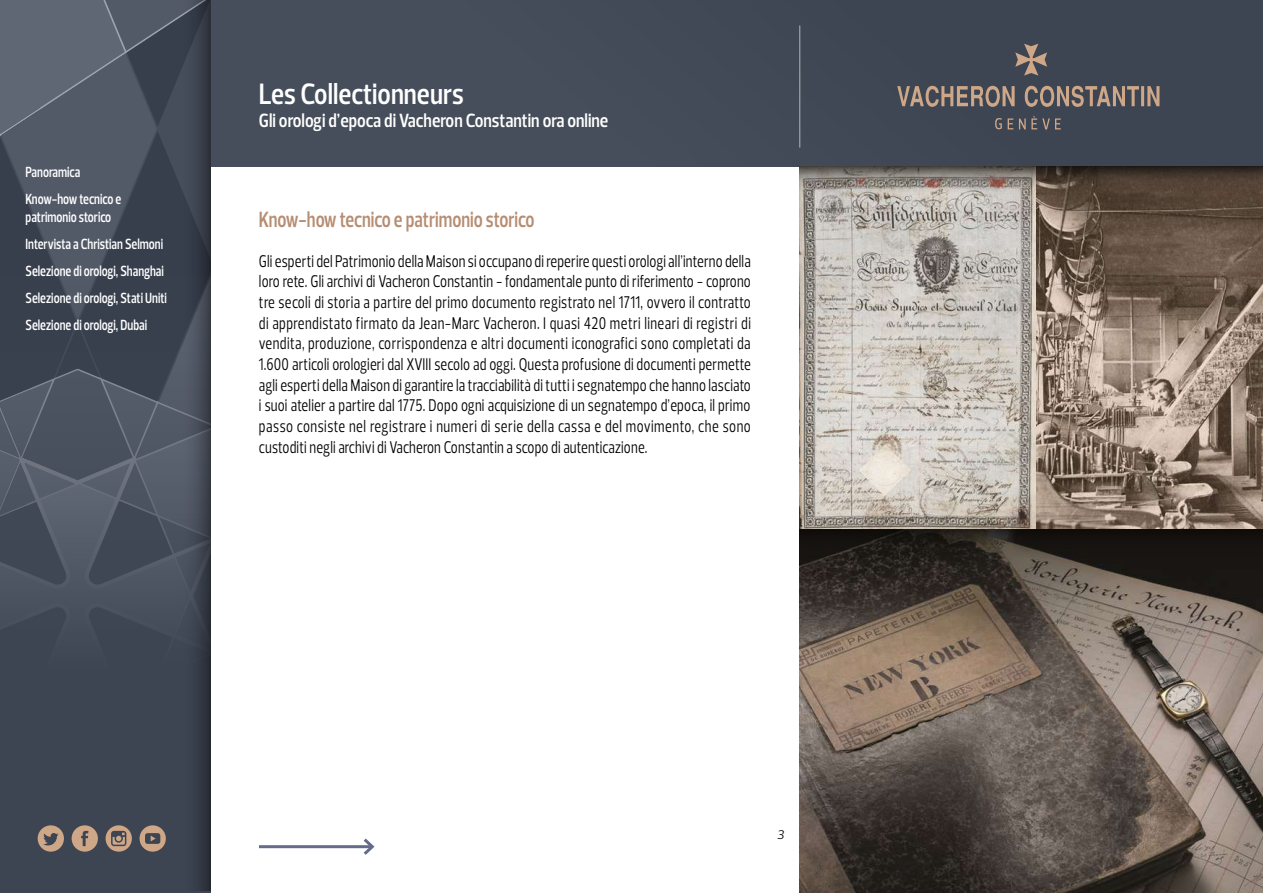
<style>
.page{position:relative;width:1263px;height:893px;background:#fff}
.page>*{position:absolute;margin:0;border:0;box-sizing:border-box;transform-origin:0 0}
.t1{font:600 30px "Prelo Condensed";color:#fff}
.t2{font:600 22.5px "Prelo Condensed";color:#b68d72;scale:.9 1}
.t3{font:600 19.5px "Prelo Condensed";color:#fff}
.t4{font:17.25px/20.7px "Prelo Condensed";letter-spacing:.01em;color:#000;text-align:justify;scale:.9 1}
.t5{font:600 15px/27px "Prelo Condensed";color:#fff;scale:.9 1}
.t6{font:italic 12.75px "Prelo";color:#000}
</style>
<div class="page">
<div style="left:210px;top:0;width:1053px;height:166px;background:#474e5b"></div>
<hr style="left:799px;top:26px;width:1px;height:122px;background:#b4b5b7">
<svg style="left:897px;top:44px;width:262px;height:85px"></svg>
<div style="left:0;top:0;width:210px;height:893px;background:#3d4452"></div>
<div style="left:163px;top:0;width:47px;height:891px;background:linear-gradient(to right,#424a59,#2f343f)"></div>
<svg style="left:0;top:0;width:210px;height:867px"></svg>
<img style="left:799px;top:214px;width:237px;height:316px">
<div style="left:1036px;top:166px;width:227px;height:364px;background:#000;opacity:.38"></div>
<div style="left:799px;top:530px;width:464px;height:363px;background:#000;opacity:.38"></div>
<svg style="left:799px;top:166px;width:464px;height:48px;background:#776d63"></svg>
<svg style="left:799px;top:530px;width:464px;height:47px;background:#24201b"></svg>
<hr style="left:259px;top:845px;width:113px;height:3px;background:#646c8a">
<svg style="left:360px;top:838px;width:15px;height:17px"></svg>
<p class="t5" style="left:26px;top:158px;width:108px">Panoramica<br>Know-how tecnico e</p>
<p class="t5" style="left:26px;top:203px;width:159px">patrimonio storico<br>Intervista a Christian Selmoni<br>Selezione di orologi, Shanghai<br>Selezione di orologi, Stati Uniti<br>Selezione di orologi, Dubai</p>
<h1 class="t1" style="left:259px;top:75px;width:206px">Les Collectionneurs</h1>
<p class="t3" style="left:259px;top:109px;width:351px">Gli orologi d’epoca di Vacheron Constantin ora online</p>
<h2 class="t2" style="left:259px;top:206px;width:308px">Know-how tecnico e patrimonio storico</h2>
<p class="t4" style="left:259px;top:250px;width:548px">Gli esperti del Patrimonio della Maison si occupano di reperire questi orologi all’interno della loro rete. Gli archivi di Vacheron Constantin - fondamentale punto di riferimento - coprono tre secoli di storia a partire del primo documento registrato nel 1711, ovvero il contratto di apprendistato firmato da Jean-Marc Vacheron. I quasi 420 metri lineari di registri di vendita, produzione, corrispondenza e altri documenti iconografici sono completati da 1.600 articoli orologieri dal XVIII secolo ad oggi. Questa profusione di documenti permette agli esperti della Maison di garantire la tracciabilità di tutti i segnatempo che hanno lasciato i suoi atelier a partire dal 1775. Dopo ogni acquisizione di un segnatempo d’epoca, il primo passo consiste nel registrare i numeri di serie della cassa e del movimento, che sono custoditi negli archivi di Vacheron Constantin a scopo di autenticazione.</p>
<p class="t6" style="left:777px;top:826px;width:9px">3</p>
</div>
